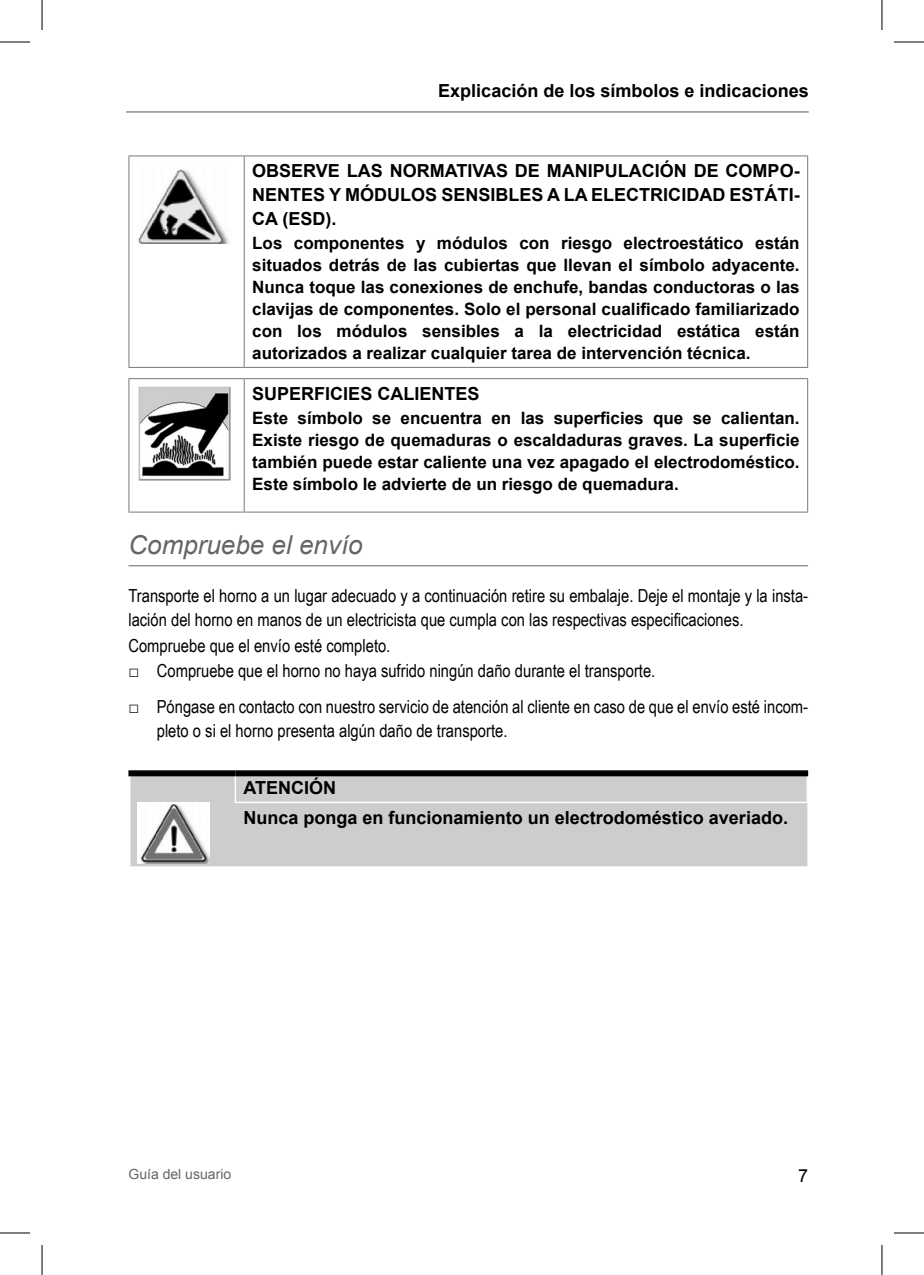
<style>
.page{position:relative;width:924px;height:1275px;background:#fff}
.page>*{position:absolute;margin:0;border:0;box-sizing:border-box;transform-origin:0 0}
.t1{font:italic 26px "Arial";color:#656565}
.t2{font:18px/24px "Arial Narrow";color:#000}
.t3{font:700 18px/24px "Arial";color:#000;text-align:justify}
.t4{font:18px "Arial";color:#000}
.t5{font:700 17px/22px "Arial";color:#000;text-align:justify}
.t6{font:14px "Arial";color:#656565}
</style>
<div class="page">
<hr style="left:126px;top:111px;width:682px;height:2px;background:#000">
<hr style="left:128px;top:155px;width:116px;height:1px;background:#787878">
<hr style="left:128px;top:156px;width:1px;height:211px;background:#787878">
<hr style="left:244px;top:155px;width:563px;height:1px;background:#787878">
<hr style="left:243px;top:156px;width:1px;height:211px;background:#787878">
<hr style="left:806px;top:156px;width:1px;height:211px;background:#787878">
<hr style="left:128px;top:367px;width:116px;height:1px;background:#787878">
<hr style="left:244px;top:367px;width:563px;height:1px;background:#787878">
<img style="left:138px;top:169px;width:91px;height:74px">
<hr style="left:128px;top:378px;width:116px;height:1px;background:#787878">
<hr style="left:128px;top:379px;width:1px;height:132px;background:#787878">
<hr style="left:244px;top:378px;width:563px;height:1px;background:#787878">
<hr style="left:243px;top:379px;width:1px;height:132px;background:#787878">
<hr style="left:806px;top:379px;width:1px;height:132px;background:#787878">
<hr style="left:128px;top:511px;width:116px;height:1px;background:#787878">
<hr style="left:244px;top:511px;width:563px;height:1px;background:#787878">
<img style="left:138px;top:387px;width:93px;height:93px">
<hr style="left:128px;top:565px;width:679px;height:1px;background:#656565">
<div style="left:130px;top:776px;width:677px;height:90px;background:#cdcdcd"></div>
<hr style="left:234px;top:776px;width:2px;height:25px;background:#fff">
<svg style="left:806px;top:776px;width:1px;height:25px"></svg>
<hr style="left:234px;top:801px;width:573px;height:2px;background:#fff">
<div style="left:128px;top:770px;width:107px;height:6px;background:#000"></div>
<div style="left:235px;top:770px;width:572px;height:6px;background:#000"></div>
<img style="left:137px;top:803px;width:72px;height:60px">
<hr style="left:0;top:42px;width:30px;height:1px;background:#000">
<hr style="left:893px;top:42px;width:30px;height:1px;background:#000">
<hr style="left:0;top:1232px;width:30px;height:1px;background:#000">
<hr style="left:893px;top:1232px;width:30px;height:1px;background:#000">
<hr style="left:42px;top:0;width:1px;height:30px;background:#000">
<hr style="left:42px;top:1245px;width:1px;height:30px;background:#000">
<hr style="left:881px;top:0;width:1px;height:30px;background:#000">
<hr style="left:881px;top:1245px;width:1px;height:30px;background:#000">
<p class="t3" style="left:438px;top:79px;width:372px">Explicación de los símbolos e indicaciones</p>
<p class="t3" style="left:252px;top:159px;width:548px">OBSERVE LAS NORMATIVAS DE MANIPULACIÓN DE COMPO-NENTES Y MÓDULOS SENSIBLES A LA ELECTRICIDAD ESTÁTI-CA (ESD).</p>
<p class="t5" style="left:252px;top:233px;width:548px">Los componentes y módulos con riesgo electroestático están situados detrás de las cubiertas que llevan el símbolo adyacente.<br>Nunca toque las conexiones de enchufe, bandas conductoras o las clavijas de componentes. Solo el personal cualificado familiarizado con los módulos sensibles a la electricidad estática están autorizados a realizar cualquier tarea de intervención técnica.</p>
<p class="t3" style="left:252px;top:382px;width:229px">SUPERFICIES CALIENTES</p>
<p class="t5" style="left:252px;top:408px;width:548px">Este símbolo se encuentra en las superficies que se calientan.<br>Existe riesgo de quemaduras o escaldaduras graves. La superficie también puede estar caliente una vez apagado el electrodoméstico.<br>Este símbolo le advierte de un riesgo de quemadura.</p>
<h1 class="t1" style="left:128px;top:528px;width:236px">Compruebe el envío</h1>
<p class="t2" style="left:128px;top:583px;width:681px">Transporte el horno a un lugar adecuado y a continuación retire su embalaje. Deje el montaje y la insta&shy;lación del horno en manos de un electricista que cumpla con las respectivas especificaciones.</p>
<p class="t2" style="left:128px;top:633px;width:263px">Compruebe que el envío esté completo.</p>
<p class="t2" style="left:128px;top:658px;width:528px">□ Compruebe que el horno no haya sufrido ningún daño durante el transporte.</p>
<p class="t2" style="left:157px;top:693px;width:652px;text-indent:-28px">□ Póngase en contacto con nuestro servicio de atención al cliente en caso de que el envío esté incom&shy;pleto o si el horno presenta algún daño de transporte.</p>
<p class="t3" style="left:243px;top:774px;width:546px;line-height:29.2px">ATENCIÓN<br>Nunca ponga en funcionamiento un electrodoméstico averiado.</p>
<p class="t6" style="left:128px;top:1164px;width:104px">Guía del usuario</p>
<p class="t4" style="left:797px;top:1164px;width:12px">7</p>
</div>
